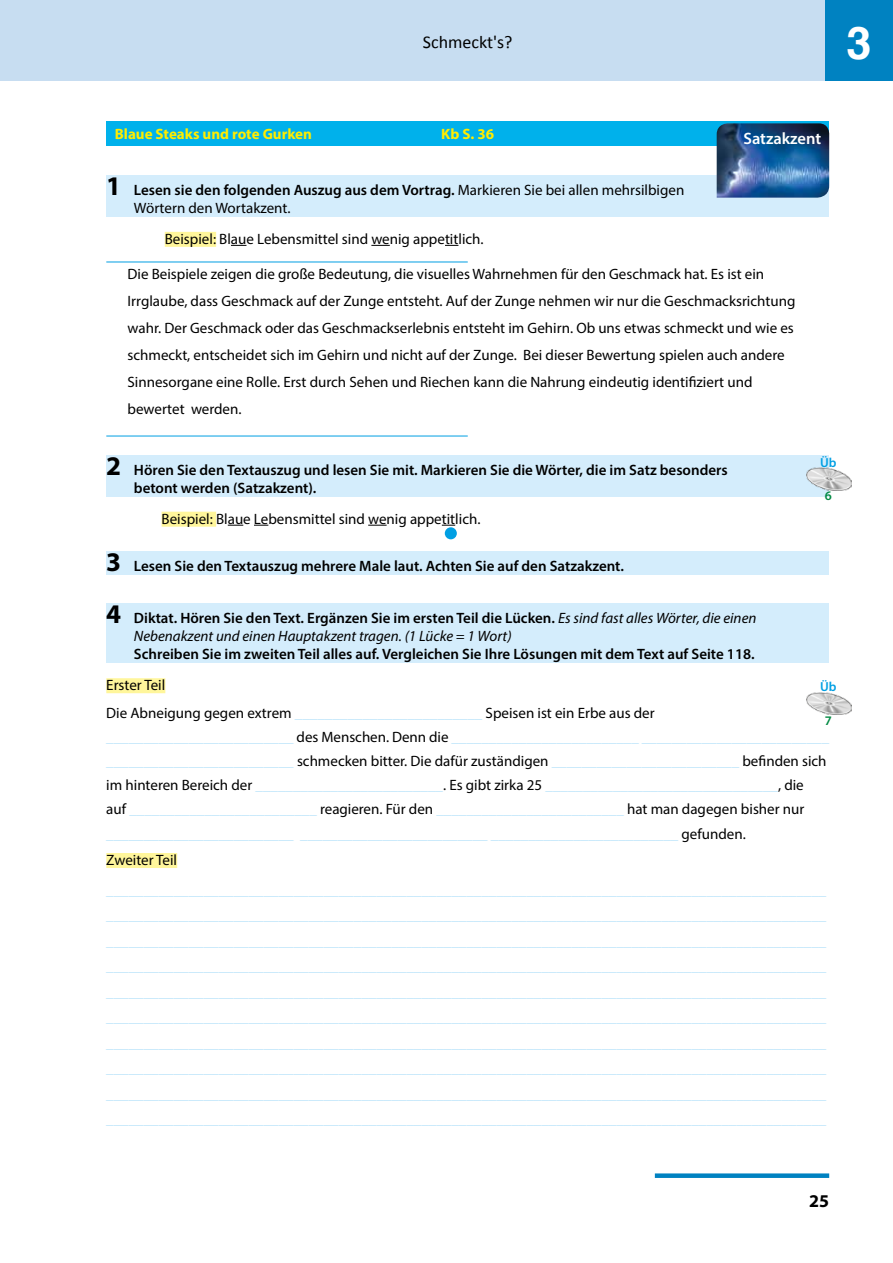
<style>
.page{position:relative;width:893px;height:1263px;background:#fff}
.page>*{position:absolute;margin:0;border:0;box-sizing:border-box;transform-origin:0 0}
.t1{font:700 45px "Helvetica";color:#fff}
.t2{font:18px "Calibri";color:#000}
.t3{font:700 18px "Myriad Pro";color:#000}
.t4{font:600 16.5px "Myriad Pro";color:#fff}
.t5{font:15px/25.5px "Myriad Pro";color:#bce4fa}
.t6{font:15px/27px "Myriad Pro";color:#000}
.t7{font:600 15px/18px "Myriad Pro";color:#000}
.t8{font:italic 15px/18px "Myriad Pro";color:#000}
.t9{font:700 15px "Myriad Pro";color:#ffed00}
.t10{font:600 13.05px "Myriad Pro";color:#009fe3}
.t11{font:600 13.05px "Myriad Pro";color:#008942}
.s1{font-weight:700;font-size:27px}
.s2{font-weight:600}
.s3{color:#0082c1}
.s4{font-weight:700;font-style:normal;font-size:27px}
.s5{font-weight:600;font-style:normal}
.s6{color:#bce4fa}
.s7{color:#000}
</style>
<div class="page">
<div style="left:0;top:0;width:893px;height:81px;background:#c7ddf1"></div>
<div style="left:825px;top:0;width:68px;height:81px;background:#0082c1"></div>
<div style="left:655px;top:1173px;width:174px;height:5px;background:#0082c1"></div>
<hr style="left:0;top:0;width:1px;height:81px;background:#ccdfcc">
<div style="left:106px;top:121px;width:723px;height:24px;background:#00b1eb"></div>
<div style="left:106px;top:175px;width:723px;height:42px;background:#d4edfc"></div>
<div style="left:165px;top:232px;width:51px;height:15px;background:#fff69b"></div>
<svg style="left:231px;top:245px;width:15px;height:1px"></svg>
<svg style="left:371px;top:245px;width:19px;height:1px"></svg>
<svg style="left:445px;top:245px;width:13px;height:1px"></svg>
<hr style="left:106px;top:262px;width:362px;height:1px;background:#009fe3">
<hr style="left:106px;top:436px;width:362px;height:1px;background:#009fe3">
<div style="left:106px;top:455px;width:723px;height:42px;background:#d4edfc"></div>
<div style="left:162px;top:512px;width:54px;height:15px;background:#fff69b"></div>
<svg style="left:228px;top:525px;width:15px;height:1px"></svg>
<svg style="left:254px;top:525px;width:14px;height:1px"></svg>
<svg style="left:368px;top:525px;width:19px;height:1px"></svg>
<svg style="left:442px;top:525px;width:13px;height:1px"></svg>
<div style="left:106px;top:552px;width:723px;height:23px;background:#d4edfc"></div>
<div style="left:106px;top:604px;width:723px;height:59px;background:#d4edfc"></div>
<div style="left:106px;top:678px;width:59px;height:15px;background:#fff69b"></div>
<div style="left:106px;top:853px;width:71px;height:15px;background:#fff69b"></div>
<img style="left:717px;top:123px;width:112px;height:75px">
<div style="left:445px;top:527px;width:12px;height:12px;background:#009fe3;border-radius:50%"></div>
<img style="left:806px;top:468px;width:46px;height:23px">
<svg style="left:822px;top:490px;width:14px;height:1px"></svg>
<img style="left:806px;top:692px;width:46px;height:23px">
<p class="t2" style="left:423px;top:31px;width:91px">Schmeckt's?</p>
<h1 class="t1" style="left:846px;top:7px;width:27px">3</h1>
<p class="t9" style="left:115px;top:124px;width:199px">Blaue Steaks und rote Gurken</p>
<p class="t9" style="left:441px;top:124px;width:54px">Kb S. 36</p>
<p class="t6" style="left:134px;top:181px;width:552px;line-height:18px;text-indent:-28px"><span class="s1">1</span> <span class="s2">Lesen sie den folgenden Auszug aus dem Vortrag.</span> Markieren Sie bei allen mehrsilbigen<br>Wörtern den Wortakzent.</p>
<p class="t6" style="left:165px;top:225px;width:320px">Beispiel: Blaue Lebensmittel sind wenig appetitlich.</p>
<p class="t6" style="left:128px;top:261px;width:669px">Die Beispiele zeigen die große Bedeutung, die visuelles Wahrnehmen für den Geschmack hat. Es ist ein Irrglaube, dass Geschmack auf der Zunge entsteht. Auf der Zunge nehmen wir nur die Geschmacksrichtung wahr. Der Geschmack oder das Geschmackserlebnis entsteht im Gehirn. Ob uns etwas schmeckt und wie es schmeckt, entscheidet sich im Gehirn und nicht auf der Zunge. Bei dieser Bewertung spielen auch andere Sinnesorgane eine Rolle. Erst durch Sehen und Riechen kann die Nahrung eindeutig identifiziert und bewertet werden.</p>
<p class="t4" style="left:743px;top:128px;width:79px">Satzakzent</p>
<p class="t10" style="left:820px;top:454px;width:18px">Ü b<span class="s3">1</span></p>
<p class="t11" style="left:825px;top:488px;width:9px">6</p>
<p class="t7" style="left:134px;top:460px;width:595px;text-indent:-28px"><span class="s1">2</span> Hören Sie den Textauszug und lesen Sie mit. Markieren Sie die Wörter, die im Satz besonders betont werden (Satzakzent).</p>
<p class="t6" style="left:162px;top:505px;width:320px">Beispiel: Blaue Lebensmittel sind wenig appetitlich.</p>
<p class="t7" style="left:106px;top:557px;width:519px"><span class="s1">3</span> Lesen Sie den Textauszug mehrere Male laut. Achten Sie auf den Satzakzent.</p>
<p class="t8" style="left:134px;top:609px;width:624px;text-indent:-28px"><span class="s4">4</span> <span class="s5">Diktat. Hören Sie den Text. Ergänzen Sie im ersten Teil die Lücken.</span> Es sind fast alles Wörter, die einen<br>Nebenakzent und einen Hauptakzent tragen. (1 Lücke = 1 Wort)</p>
<p class="t7" style="left:134px;top:645px;width:622px">Schreiben Sie im zweiten Teil alles auf. Vergleichen Sie Ihre Lösungen mit dem Text auf Seite 118.</p>
<p class="t6" style="left:106px;top:671px;width:550px;line-height:28.2px">Erster Teil<br>Die Abneigung gegen extrem <span class="s6">_________________________</span> Speisen ist ein Erbe aus der</p>
<p class="t5" style="left:106px;top:725px;width:724px;line-height:24px">_________________________ <span class="s7">des Menschen. Denn die</span> _________________________ _________________________ _________________________ <span class="s7">schmecken bitter. Die dafür zuständigen</span> _________________________ <span class="s7">befinden sich im hinteren Bereich der</span> _________________________<span class="s7">. Es gibt zirka 25</span> _______________________________<span class="s7">, die<br>auf</span> _________________________ <span class="s7">reagieren. Für den</span> _________________________ <span class="s7">hat man dagegen bisher nur </span>_________________________ _________________________ _________________________ <span class="s7">gefunden.</span></p>
<p class="t6" style="left:106px;top:846px;width:72px">Zweiter Teil</p>
<p class="t5" style="left:106px;top:877px;width:721px;text-align:justify">________________________________________________________________________________________________ ________________________________________________________________________________________________ ________________________________________________________________________________________________ ________________________________________________________________________________________________ ________________________________________________________________________________________________ ________________________________________________________________________________________________ ________________________________________________________________________________________________ ________________________________________________________________________________________________ ________________________________________________________________________________________________ ________________________________________________________________________________________________</p>
<p class="t10" style="left:820px;top:679px;width:18px">Ü b<span class="s3">1</span></p>
<p class="t11" style="left:825px;top:712px;width:9px">7</p>
<p class="t3" style="left:809px;top:1189px;width:21px">25</p>
</div>
